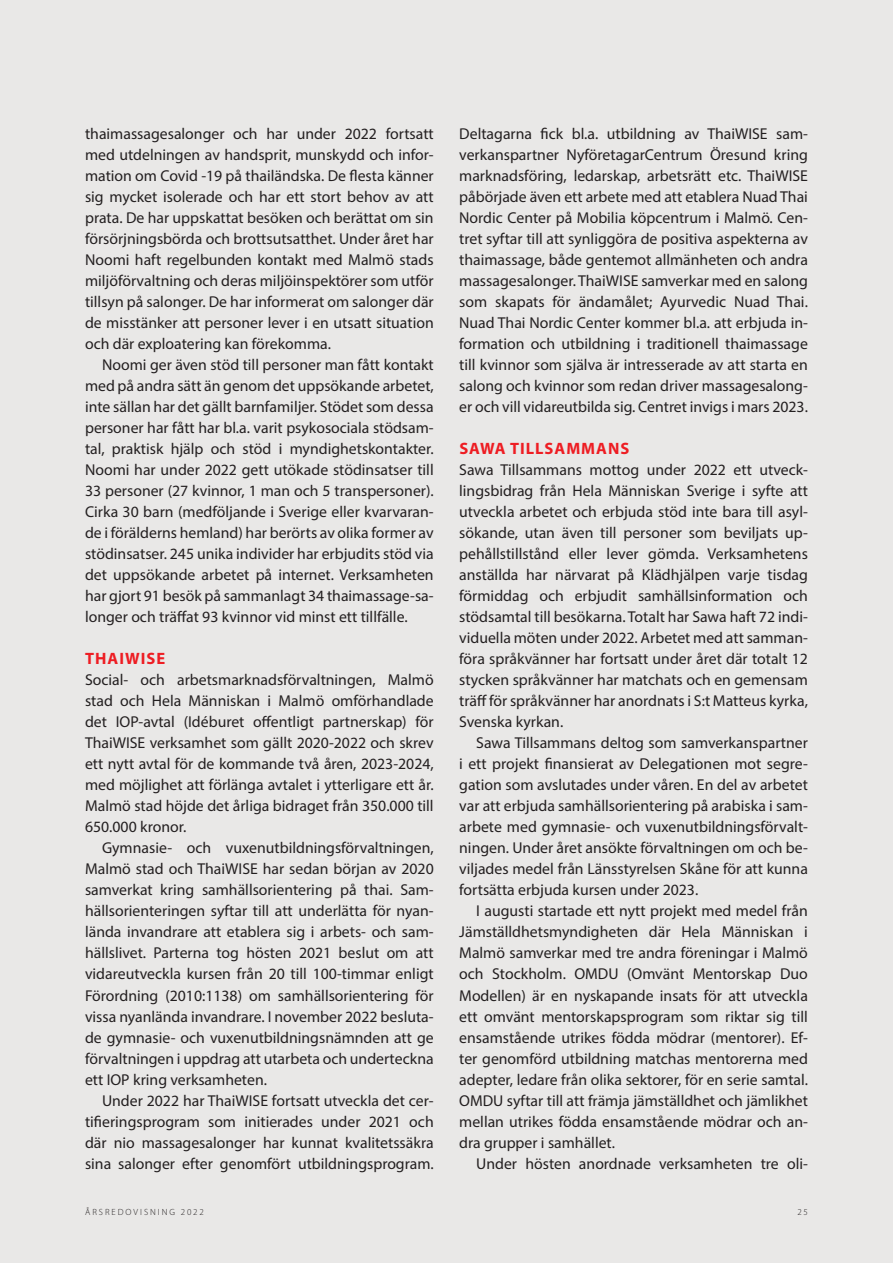
<style>
.page{position:relative;width:893px;height:1263px;background:#e9e8e7}
.page>*{position:absolute;margin:0;border:0;box-sizing:border-box;transform-origin:0 0}
.Rubrik_2{font:700 16.5px "Myriad Pro";letter-spacing:.06em;color:#ee1d23}
.Brödtext{font:15.75px/21px "Myriad Pro";color:#231f20;text-align:justify}
.t1{font:300 9px "Myriad Pro";letter-spacing:.22em;color:#231f20}
</style>
<div class="page">
<p class="Brödtext" style="left:85px;top:123px;width:350px">thaimassagesalonger och har under 2022 fortsatt med utdelningen av handsprit, munskydd och infor&shy;mation om Covid -19 på thailändska. De flesta känner sig mycket isolerade och har ett stort behov av att prata. De har uppskattat besöken och berättat om sin försörjningsbörda och brottsutsatthet. Under året har Noomi haft regelbunden kontakt med Malmö stads miljöförvaltning och deras miljöinspektörer som utför tillsyn på salonger. De har informerat om salonger där de misstänker att personer lever i en utsatt situation och där exploatering kan förekomma.</p>
<p class="Brödtext" style="left:85px;top:354px;width:350px;text-indent:17px">Noomi ger även stöd till personer man fått kontakt med på andra sätt än genom det uppsökande arbetet, inte sällan har det gällt barnfamiljer. Stödet som dessa personer har fått har bl.a. varit psykosociala stödsam&shy;tal, praktisk hjälp och stöd i myndighetskontakter.<br>Noomi har under 2022 gett utökade stödinsatser till 33 personer (27 kvinnor, 1 man och 5 transpersoner).<br>Cirka 30 barn (medföljande i Sverige eller kvarvaran&shy;de i förälderns hemland) har berörts av olika former av stödinsatser. 245 unika individer har erbjudits stöd via det uppsökande arbetet på internet. Verksamheten har gjort 91 besök på sammanlagt 34 thaimassage-sa&shy;longer och träffat 93 kvinnor vid minst ett tillfälle.</p>
<p class="Rubrik_2" style="left:85px;top:648px;width:81px">THAIWISE</p>
<p class="Brödtext" style="left:85px;top:669px;width:350px">Social- och arbetsmarknadsförvaltningen, Malmö stad och Hela Människan i Malmö omförhandlade det IOP-avtal (Idéburet offentligt partnerskap) för ThaiWISE verksamhet som gällt 2020-2022 och skrev ett nytt avtal för de kommande två åren, 2023-2024, med möjlighet att förlänga avtalet i ytterligare ett år.<br>Malmö stad höjde det årliga bidraget från 350.000 till 650.000 kronor.</p>
<p class="Brödtext" style="left:85px;top:837px;width:350px;text-indent:17px">Gymnasie- och vuxenutbildningsförvaltningen, Malmö stad och ThaiWISE har sedan början av 2020 samverkat kring samhällsorientering på thai. Sam&shy;hällsorienteringen syftar till att underlätta för nyan&shy;lända invandrare att etablera sig i arbets- och sam&shy;hällslivet. Parterna tog hösten 2021 beslut om att vidareutveckla kursen från 20 till 100-timmar enligt Förordning (2010:1138) om samhällsorientering för vissa nyanlända invandrare. I november 2022 besluta&shy;de gymnasie- och vuxenutbildningsnämnden att ge förvaltningen i uppdrag att utarbeta och underteckna ett IOP kring verksamheten.</p>
<p class="Brödtext" style="left:85px;top:1089px;width:350px;text-indent:17px">Under 2022 har ThaiWISE fortsatt utveckla det cer&shy;tifieringsprogram som initierades under 2021 och där nio massagesalonger har kunnat kvalitetssäkra sina salonger efter genomfört utbildningsprogram.</p>
<p class="Brödtext" style="left:459px;top:123px;width:350px">Deltagarna fick bl.a. utbildning av ThaiWISE sam&shy;verkanspartner NyföretagarCentrum Öresund kring marknadsföring, ledarskap, arbetsrätt etc. ThaiWISE påbörjade även ett arbete med att etablera Nuad Thai Nordic Center på Mobilia köpcentrum i Malmö. Cen&shy;tret syftar till att synliggöra de positiva aspekterna av thaimassage, både gentemot allmänheten och andra massagesalonger. ThaiWISE samverkar med en salong som skapats för ändamålet; Ayurvedic Nuad Thai.<br>Nuad Thai Nordic Center kommer bl.a. att erbjuda in&shy;formation och utbildning i traditionell thaimassage till kvinnor som själva är intresserade av att starta en salong och kvinnor som redan driver massagesalong&shy;er och vill vidareutbilda sig. Centret invigs i mars 2023.</p>
<p class="Rubrik_2" style="left:459px;top:438px;width:171px">SAWA TILLSAMMANS</p>
<p class="Brödtext" style="left:459px;top:459px;width:350px">Sawa Tillsammans mottog under 2022 ett utveck&shy;lingsbidrag från Hela Människan Sverige i syfte att utveckla arbetet och erbjuda stöd inte bara till asyl&shy;sökande, utan även till personer som beviljats up&shy;pehållstillstånd eller lever gömda. Verksamhetens anställda har närvarat på Klädhjälpen varje tisdag förmiddag och erbjudit samhällsinformation och stödsamtal till besökarna. Totalt har Sawa haft 72 indi&shy;viduella möten under 2022. Arbetet med att samman&shy;föra språkvänner har fortsatt under året där totalt 12 stycken språkvänner har matchats och en gemensam träff för språkvänner har anordnats i S:t Matteus kyrka, Svenska kyrkan.</p>
<p class="Brödtext" style="left:459px;top:732px;width:350px;text-indent:17px">Sawa Tillsammans deltog som samverkanspartner i ett projekt finansierat av Delegationen mot segre&shy;gation som avslutades under våren. En del av arbetet var att erbjuda samhällsorientering på arabiska i sam&shy;arbete med gymnasie- och vuxenutbildningsförvalt&shy;ningen. Under året ansökte förvaltningen om och be&shy;viljades medel från Länsstyrelsen Skåne för att kunna fortsätta erbjuda kursen under 2023.</p>
<p class="Brödtext" style="left:459px;top:900px;width:350px;text-indent:17px">I augusti startade ett nytt projekt med medel från Jämställdhetsmyndigheten där Hela Människan i Malmö samverkar med tre andra föreningar i Malmö och Stockholm. OMDU (Omvänt Mentorskap Duo Modellen) är en nyskapande insats för att utveckla ett omvänt mentorskapsprogram som riktar sig till ensamstående utrikes födda mödrar (mentorer). Ef&shy;ter genomförd utbildning matchas mentorerna med adepter, ledare från olika sektorer, för en serie samtal.<br>OMDU syftar till att främja jämställdhet och jämlikhet mellan utrikes födda ensamstående mödrar och an&shy;dra grupper i samhället.</p>
<p class="Brödtext" style="left:476px;top:1152px;width:333px">Under hösten anordnade verksamheten tre oli-</p>
<p class="t1" style="left:85px;top:1207px;width:120px">ÅRSREDOVISNING 2022</p>
<p class="t1" style="left:797px;top:1207px;width:12px">25</p>
</div>
